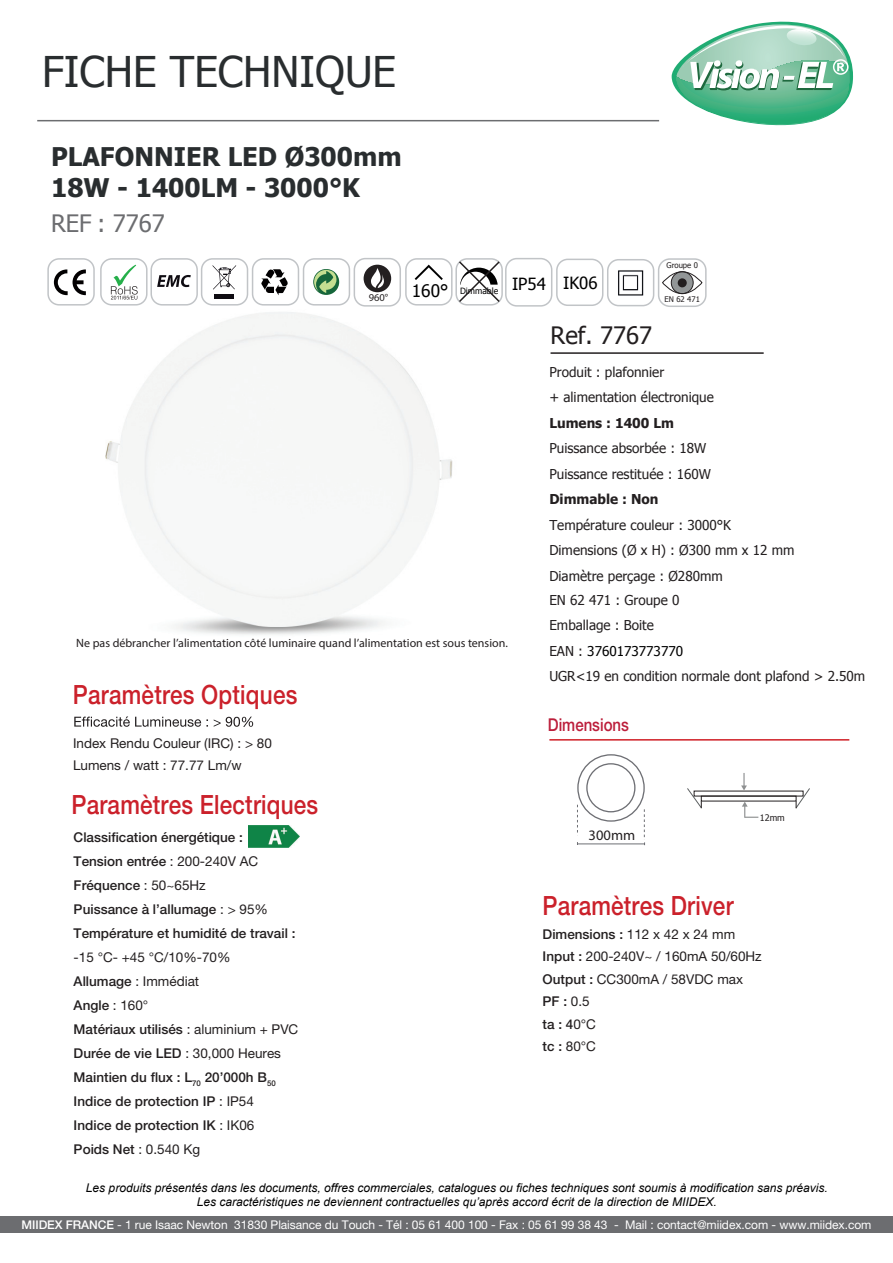
<style>
.page{position:relative;width:893px;height:1263px;background:#fff}
.page>*{position:absolute;margin:0;border:0;box-sizing:border-box;transform-origin:0 0}
.t1{font:42.3px "Tahoma";color:#292d2f}
.t2{font:500 26.55px "Helvetica Neue LT Std";letter-spacing:.01em;color:#cb212b;scale:.85 1}
.t3{font:700 25.65px/30.6px "Tahoma";color:#292d2f}
.t4{font:24px "Tahoma";color:#6c6d70}
.t5{font:24px "Tahoma";color:#231f20}
.t6{font:500 17.7px "Helvetica Neue LT Std";color:#bc1e3b;scale:.85 1}
.t7{font:16.8px "Tahoma";color:#000}
.t8{font:14.55px "Myriad Pro";color:#231f20}
.t9{font:13.65px/25.5px "Tahoma";color:#231f20}
.t10{font:700 13.65px "Tahoma";color:#231f20}
.t11{font:500 13.5px/24px "Helvetica Neue LT Std";color:#231f20}
.t12{font:13.5px/22.5px "Helvetica Neue LT Std";color:#231f20}
.t13{font:13.5px "Tahoma";color:#000}
.t14{font:italic 12px/14.4px "Arial";color:#000001;text-align:center}
.t15{font:12px "Helvetica Neue LT Std";letter-spacing:-.005em;color:#fff}
.t16{font:12px "Myriad Pro";color:#231f20}
.t17{font:10.5px "Myriad Pro";color:#231f20}
.t18{font:9px "Tahoma";color:#231f20}
.t19{font:8.7px "Tahoma";color:#000}
.t20{font:7.8px "Tahoma";color:#231f20}
.s1{font-size:17.25px}
.s2{font-weight:400}
.s3{font-size:13.65px;color:#231f20}
.s4{font-weight:500}
</style>
<div class="page">
<img style="left:105px;top:312px;width:348px;height:323px">
<hr style="left:37px;top:120px;width:622px;height:1px;background:#6c6d70">
<svg style="left:672px;top:21px;width:181px;height:105px"></svg>
<svg style="left:74px;top:716px;width:179px;height:11px"></svg>
<hr style="left:551px;top:352px;width:213px;height:2px;background:#231f20">
<div style="left:303px;top:258px;width:47px;height:48px;border:1px solid #c1c4c7;border-radius:11px"></div>
<div style="left:100px;top:258px;width:48px;height:48px;border:1px solid #c1c4c7;border-radius:11px"></div>
<div style="left:47px;top:258px;width:48px;height:48px;border:1px solid #c1c4c7;border-radius:11px"></div>
<div style="left:150px;top:258px;width:48px;height:48px;border:1px solid #c1c4c7;border-radius:11px"></div>
<div style="left:201px;top:258px;width:47px;height:48px;border:1px solid #c1c4c7;border-radius:11px"></div>
<div style="left:252px;top:258px;width:47px;height:48px;border:1px solid #c1c4c7;border-radius:11px"></div>
<svg style="left:54px;top:269px;width:32px;height:26px"></svg>
<svg style="left:157px;top:275px;width:34px;height:12px"></svg>
<svg style="left:213px;top:265px;width:23px;height:25px"></svg>
<div style="left:214px;top:294px;width:20px;height:5px;background:#0f0c12"></div>
<svg style="left:261px;top:269px;width:27px;height:26px"></svg>
<svg style="left:313px;top:269px;width:26px;height:26px"></svg>
<div style="left:405px;top:258px;width:48px;height:48px;border:1px solid #c1c4c7;border-radius:11px"></div>
<svg style="left:415px;top:265px;width:28px;height:15px"></svg>
<svg style="left:111px;top:265px;width:27px;height:35px"></svg>
<div style="left:455px;top:258px;width:48px;height:48px;border:1px solid #c1c4c7;border-radius:11px"></div>
<div style="left:505px;top:258px;width:47px;height:49px;border:1px solid #c1c4c7;border-radius:11px"></div>
<div style="left:354px;top:258px;width:47px;height:49px;border:1px solid #c1c4c7;border-radius:11px"></div>
<div style="left:364px;top:265px;width:27px;height:27px;background:#231f20;border-radius:50%"></div>
<svg style="left:371px;top:268px;width:13px;height:20px"></svg>
<div style="left:556px;top:259px;width:47px;height:47px;border:1px solid #c1c4c7;border-radius:11px"></div>
<svg style="left:457px;top:260px;width:44px;height:44px"></svg>
<div style="left:607px;top:259px;width:47px;height:47px;border:1px solid #c1c4c7;border-radius:11px"></div>
<img style="left:618px;top:270px;width:26px;height:26px">
<img style="left:248px;top:825px;width:51px;height:22px">
<hr style="left:549px;top:739px;width:300px;height:2px;background:#d01f26">
<div style="left:0;top:1216px;width:893px;height:17px;background:#6c6d70"></div>
<div style="left:701px;top:796px;width:95px;height:5px;border:1px solid #231f20"></div>
<svg style="left:742px;top:802px;width:16px;height:16px"></svg>
<svg style="left:741px;top:773px;width:6px;height:17px"></svg>
<svg style="left:795px;top:788px;width:15px;height:21px"></svg>
<svg style="left:687px;top:788px;width:15px;height:20px"></svg>
<svg style="left:577px;top:754px;width:68px;height:91px"></svg>
<div style="left:658px;top:258px;width:49px;height:49px;border:1px solid #c1c4c7;border-radius:11px"></div>
<div style="left:671px;top:271px;width:22px;height:23px;background:#929697;border:1px solid #231f20;border-radius:50%"></div>
<div style="left:662px;top:271px;width:40px;height:23px;border:1px solid #231f20;border-radius:50%"></div>
<div style="left:678px;top:278px;width:9px;height:9px;background:#231f20;border-radius:50%"></div>
<h1 class="t1" style="left:42px;top:43px;width:356px">FICHE TECHNIQUE</h1>
<h3 class="t3" style="left:51px;top:140px;width:352px">PLAFONNIER LED Ø300mm<br>18W - 1400LM - 3000°K</h3>
<h3 class="t4" style="left:51px;top:207px;width:115px">REF : 7767</h3>
<p class="t17" style="left:369px;top:291px;width:21px">960°</p>
<p class="t19" style="left:412px;top:285px;width:135px"><span class="s1">160°</span> Dimmable <sup>IP54</sup></p>
<p class="t7" style="left:563px;top:272px;width:36px">IK06</p>
<p class="t20" style="left:666px;top:260px;width:33px">Groupe 0</p>
<p class="t20" style="left:664px;top:294px;width:37px">EN 62 471</p>
<p class="t16" style="left:76px;top:635px;width:433px">Ne pas débrancher l’alimentation côté luminaire quand l’alimentation est sous tension.</p>
<h2 class="t2" style="left:73px;top:678px;width:265px">Paramètres Optiques</h2>
<p class="t12" style="left:73px;top:733px;width:200px;line-height:21.6px">Index Rendu Couleur (IRC) : &gt; 80<br>Lumens / watt : 77.77 Lm/w</p>
<h2 class="t2" style="left:72px;top:789px;width:292px">Paramètres Electriques</h2>
<p class="t11" style="left:74px;top:825px;width:223px">Classification énergétique :<br>Tension entrée <span class="s2">: 200-240V AC<br></span>Fréquence <span class="s2">: 50~65Hz<br></span>Puissance à l’allumage <span class="s2">: &gt; 95%<br></span>Température et humidité de travail :</p>
<p class="t11" style="left:74px;top:945px;width:226px"><span class="s2">-15 °C- +45 °C/10%-70%<br></span>Allumage <span class="s2">: Immédiat<br></span>Angle <span class="s2">: 160°<br></span>Matériaux utilisés <span class="s2">: aluminium + PVC<br></span>Durée de vie LED <span class="s2">: 30,000 Heures<br></span>Maintien du flux : L<sub>70</sub> 20’000h B<sub>50<br></sub>Indice de protection IP <span class="s2">: IP54<br></span>Indice de protection IK <span class="s2">: IK06<br></span>Poids Net <span class="s2">: 0.540 Kg</span></p>
<h3 class="t5" style="left:551px;top:320px;width:103px">Ref. 7767</h3>
<p class="t9" style="left:549px;top:358px;width:166px">Produit : plafonnier<br>+ alimentation électronique</p>
<p class="t10" style="left:549px;top:413px;width:126px">Lumens : 1400 Lm</p>
<p class="t9" style="left:549px;top:435px;width:163px">Puissance absorbée : 18W<br>Puissance restituée : 160W</p>
<p class="t10" style="left:549px;top:489px;width:110px">Dimmable : Non</p>
<p class="t9" style="left:549px;top:511px;width:247px">Température couleur : 3000°K<br>Dimensions (Ø x H) : Ø300 mm x 12 mm<br>Diamètre perçage : Ø280mm</p>
<p class="t9" style="left:549px;top:586px;width:131px">EN 62 471 : Groupe 0<br>Emballage : Boite</p>
<p class="t13" style="left:549px;top:642px;width:135px"><span class="s3">EAN :</span> 3760173773770</p>
<p class="t9" style="left:549px;top:663px;width:317px">UGR&lt;19 en condition normale dont plafond &gt; 2.50m</p>
<h3 class="t6" style="left:548px;top:714px;width:97px">Dimensions</h3>
<p class="t8" style="left:589px;top:826px;width:48px">300mm</p>
<p class="t18" style="left:760px;top:811px;width:26px">12mm</p>
<h2 class="t2" style="left:543px;top:890px;width:226px">Paramètres Driver</h2>
<p class="t12" style="left:543px;top:922px;width:221px"><span class="s4">Dimensions :</span> 112 x 42 x 24 mm<br><span class="s4">Input :</span> 200-240V~ / 160mA 50/60Hz<br><span class="s4">Output :</span> CC300mA / 58VDC max<br><span class="s4">PF :</span> 0.5<br><span class="s4">ta : 4</span>0°C<br><span class="s4">tc :</span> 80°C</p>
<p class="t14" style="left:86px;top:1181px;width:743px">Les produits présentés dans les documents, offres commerciales, catalogues ou fiches techniques sont soumis à modification sans préavis.<br>Les caractéristiques ne deviennent contractuelles qu’après accord écrit de la direction de MIIDEX.</p>
<p class="t15" style="left:22px;top:1218px;width:851px"><span class="s4">MIIDEX FRANCE</span> - 1 rue Isaac Newton 31830 Plaisance du Touch - Tél : 05 61 400 100 - Fax : 05 61 99 38 43 - Mail : contact@miidex.com - www.miidex.com</p>
</div>
